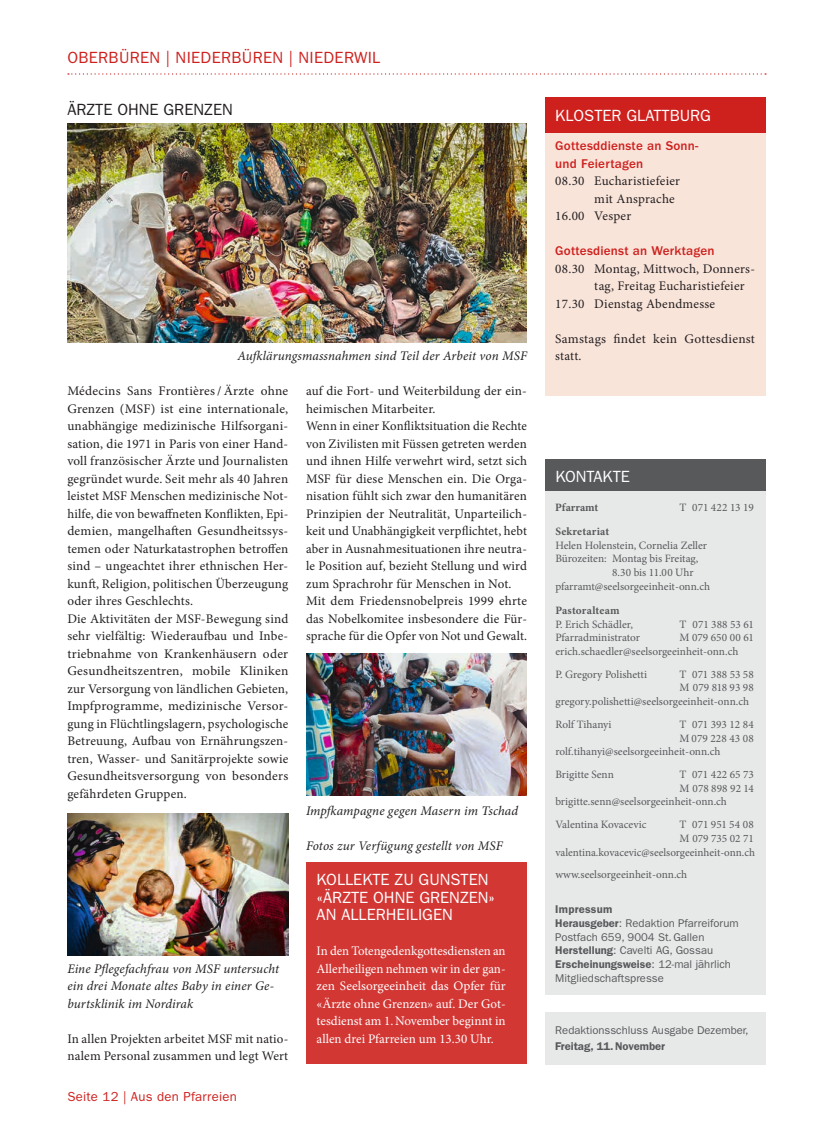
<style>
.page{position:relative;width:833px;height:1134px;background:#fff}
.page>*{position:absolute;margin:0;border:0;box-sizing:border-box;transform-origin:0 0}
.t1{font:16.25px/17.5px "ITC Franklin Gothic Std";color:#fff}
.t2{font:16.25px "ITC Franklin Gothic Std";letter-spacing:.02em;color:#ce211e}
.t3{font:16.25px "ITC Franklin Gothic Std";color:#231f20}
.t4{font:13.12px/17.5px "Minion Pro";letter-spacing:.015em;color:#231f20}
.t5{font:italic 13.12px/17.5px "Minion Pro";letter-spacing:.005em;color:#231f20}
.t6{font:13.12px/17.5px "Minion Pro";color:#fff;text-align:justify}
.t7{font:500 13.12px/17.5px "ITC Franklin Gothic Std";letter-spacing:.015em;color:#ce211e}
.t8{font:13.12px "ITC Franklin Gothic Std";letter-spacing:.02em;color:#ce211e}
.t9{font:11.25px/13.8px "Minion Pro";color:#58595b}
.t10{font:11.25px/13.8px "ITC Franklin Gothic Std";color:#58595b}
.t11{font:700 11.25px "Minion Pro";letter-spacing:.015em;color:#58595b}
.t12{font:600 11.25px "ITC Franklin Gothic Std";color:#58595b}
.t13{font:700 11.25px "Minion Pro";letter-spacing:-.005em;color:#58595b}
.s1{font-weight:600}
</style>
<div class="page">
<svg style="left:68px;top:73px;width:698px;height:2px"></svg>
<div style="left:544px;top:98px;width:221px;height:35px;background:#ce211e"></div>
<div style="left:544px;top:459px;width:221px;height:35px;background:#58595b"></div>
<div style="left:544px;top:491px;width:221px;height:503px;background:#e7e8e8"></div>
<div style="left:306px;top:862px;width:221px;height:201px;background:#d23734"></div>
<div style="left:544px;top:133px;width:221px;height:262px;background:#f9e4da"></div>
<img style="left:306px;top:654px;width:221px;height:142px">
<img style="left:67px;top:813px;width:221px;height:142px">
<div style="left:544px;top:1012px;width:221px;height:53px;background:#e7e8e8"></div>
<img style="left:67px;top:124px;width:460px;height:219px">
<p class="t2" style="left:67px;top:48px;width:314px">OBERBÜREN | NIEDERBÜREN | NIEDERWIL</p>
<p class="t3" style="left:67px;top:100px;width:167px">ÄRZTE OHNE GRENZEN</p>
<p class="t5" style="left:237px;top:347px;width:291px">Aufklärungsmassnahmen sind Teil der Arbeit von MSF</p>
<p class="t4" style="left:67px;top:382px;width:222px">Médecins Sans Frontières/Ärzte ohne Grenzen (MSF) ist eine internationale, unabhängige medizinische Hilfsorgani&shy;sation, die 1971 in Paris von einer Hand&shy;voll französischer Ärzte und Journalisten gegründet wurde. Seit mehr als 40 Jahren leistet MSF Menschen medizinische Not&shy;hilfe, die von bewaffneten Konflikten, Epi&shy;demien, mangelhaften Gesundheitssys&shy;temen oder Naturkatastrophen betroffen sind – ungeachtet ihrer ethnischen Her&shy;kunft, Religion, politischen Überzeugung oder ihres Geschlechts.<br>Die Aktivitäten der MSF-Bewegung sind sehr vielfältig: Wiederaufbau und Inbe&shy;triebnahme von Krankenhäusern oder Gesundheitszentren, mobile Kliniken zur Versorgung von ländlichen Gebieten, Impfprogramme, medizinische Versor&shy;gung in Flüchtlingslagern, psychologische Betreuung, Aufbau von Ernährungszen&shy;tren, Wasser- und Sanitärprojekte sowie Gesundheitsversorgung von besonders gefährdeten Gruppen.</p>
<p class="t5" style="left:67px;top:960px;width:213px">Eine Pflegefachfrau von MSF untersucht ein drei Monate altes Baby in einer Ge&shy;burtsklinik im Nordirak</p>
<p class="t4" style="left:67px;top:1030px;width:222px">In allen Projekten arbeitet MSF mit natio&shy;nalem Personal zusammen und legt Wert</p>
<p class="t8" style="left:67px;top:1089px;width:171px">Seite 12 | Aus den Pfarreien</p>
<p class="t4" style="left:306px;top:382px;width:222px">auf die Fort- und Weiterbildung der ein&shy;heimischen Mitarbeiter.<br>Wenn in einer Konfliktsituation die Rechte von Zivilisten mit Füssen getreten werden und ihnen Hilfe verwehrt wird, setzt sich MSF für diese Menschen ein. Die Orga&shy;nisation fühlt sich zwar den humanitären Prinzipien der Neutralität, Unparteilich&shy;keit und Unabhängigkeit verpflichtet, hebt aber in Ausnahmesituationen ihre neutra&shy;le Position auf, bezieht Stellung und wird zum Sprachrohr für Menschen in Not.<br>Mit dem Friedensnobelpreis 1999 ehrte das Nobelkomitee insbesondere die Für&shy;sprache für die Opfer von Not und Gewalt.</p>
<p class="t5" style="left:306px;top:802px;width:214px">Impfkampagne gegen Masern im Tschad</p>
<p class="t5" style="left:306px;top:837px;width:198px">Fotos zur Verfügung gestellt von MSF</p>
<p class="t1" style="left:317px;top:871px;width:180px">KOLLEKTE ZU GUNSTEN «ÄRZTE OHNE GRENZEN»<br>AN ALLERHEILIGEN</p>
<p class="t6" style="left:317px;top:942px;width:190px">In den Totengedenkgottesdiensten an Allerheiligen nehmen wir in der gan&shy;zen Seelsorgeeinheit das Opfer für «Ärzte ohne Grenzen» auf. Der Got&shy;tesdienst am 1.November beginnt in allen drei Pfarreien um 13.30 Uhr.</p>
<p class="t1" style="left:555px;top:107px;width:157px">KLOSTER GLATTBURG</p>
<p class="t7" style="left:555px;top:137px;width:145px">Gottesddienste an Sonn&shy;und Feiertagen</p>
<p class="t4" style="left:555px;top:172px;width:126px">08.30 Eucharistiefeier</p>
<p class="t4" style="left:594px;top:190px;width:82px">mit Ansprache</p>
<p class="t4" style="left:555px;top:207px;width:78px">16.00 Vesper</p>
<p class="t7" style="left:555px;top:242px;width:161px">Gottesdienst an Werktagen</p>
<p class="t4" style="left:555px;top:260px;width:201px">08.30 Montag, Mittwoch, Donners-</p>
<p class="t4" style="left:594px;top:277px;width:152px">tag, Freitag Eucharistiefeier</p>
<p class="t4" style="left:555px;top:295px;width:161px">17.30 Dienstag Abendmesse</p>
<p class="t4" style="left:555px;top:330px;width:201px">Samstags findet kein Gottesdienst statt.</p>
<p class="t1" style="left:555px;top:468px;width:76px">KONTAKTE</p>
<p class="t13" style="left:555px;top:499px;width:45px">Pfarramt</p>
<p class="t9" style="left:679px;top:500px;width:76px">T 071 422 13 19</p>
<p class="t11" style="left:555px;top:523px;width:56px">Sekretariat</p>
<p class="t9" style="left:555px;top:538px;width:153px">Helen Holenstein, Cornelia Zeller</p>
<p class="t9" style="left:555px;top:552px;width:145px">Bürozeiten: Montag bis Freitag,</p>
<p class="t9" style="left:612px;top:566px;width:83px">8.30 bis 11.00 Uhr</p>
<p class="t9" style="left:555px;top:579px;width:156px">pfarramt@seelsorgeeinheit-onn.ch</p>
<p class="t11" style="left:555px;top:602px;width:66px">Pastoralteam</p>
<p class="t9" style="left:555px;top:617px;width:79px">P. Erich Schädler,</p>
<p class="t9" style="left:679px;top:617px;width:76px">T 071 388 53 61</p>
<p class="t9" style="left:555px;top:631px;width:86px">Pfarradministrator</p>
<p class="t9" style="left:555px;top:631px;width:200px;text-indent:124px">M 079 650 00 61 erich.schaedler@seelsorgeeinheit-onn.ch</p>
<p class="t9" style="left:555px;top:667px;width:93px">P. Gregory Polishetti</p>
<p class="t9" style="left:679px;top:667px;width:76px">T 071 388 53 58</p>
<p class="t9" style="left:679px;top:681px;width:76px">M 079 818 93 98</p>
<p class="t9" style="left:555px;top:695px;width:195px">gregory.polishetti@seelsorgeeinheit-onn.ch</p>
<p class="t9" style="left:555px;top:717px;width:58px">Rolf Tihanyi</p>
<p class="t9" style="left:679px;top:717px;width:76px">T 071 393 12 84</p>
<p class="t9" style="left:679px;top:731px;width:76px">M 079 228 43 08</p>
<p class="t9" style="left:555px;top:745px;width:167px">rolf.tihanyi@seelsorgeeinheit-onn.ch</p>
<p class="t9" style="left:555px;top:767px;width:60px">Brigitte Senn</p>
<p class="t9" style="left:679px;top:767px;width:76px">T 071 422 65 73</p>
<p class="t9" style="left:679px;top:781px;width:76px">M 078 898 92 14</p>
<p class="t9" style="left:555px;top:795px;width:173px">brigitte.senn@seelsorgeeinheit-onn.ch</p>
<p class="t9" style="left:555px;top:817px;width:93px">Valentina Kovacevic</p>
<p class="t9" style="left:555px;top:817px;width:201px;text-align:right">T 071 951 54 08<br>M 079 735 02 71 valentina.kovacevic@seelsorgeeinheit-onn.ch</p>
<p class="t9" style="left:555px;top:868px;width:133px">www.seelsorgeeinheit-onn.ch</p>
<p class="t10" style="left:555px;top:902px;width:185px"><span class="s1">Impressum<br>Herausgeber</span>: Redaktion Pfarreiforum<br>Postfach 659, 9004 St.Gallen<br><span class="s1">Herstellung</span>: Cavelti AG, Gossau<br><span class="s1">Erscheinungsweise</span>: 12-mal jährlich<br>Mitgliedschaftspresse</p>
<p class="t10" style="left:555px;top:1024px;width:195px">Redaktionsschluss Ausgabe Dezember,</p>
<p class="t12" style="left:555px;top:1039px;width:111px">Freitag, 11.November</p>
</div>
